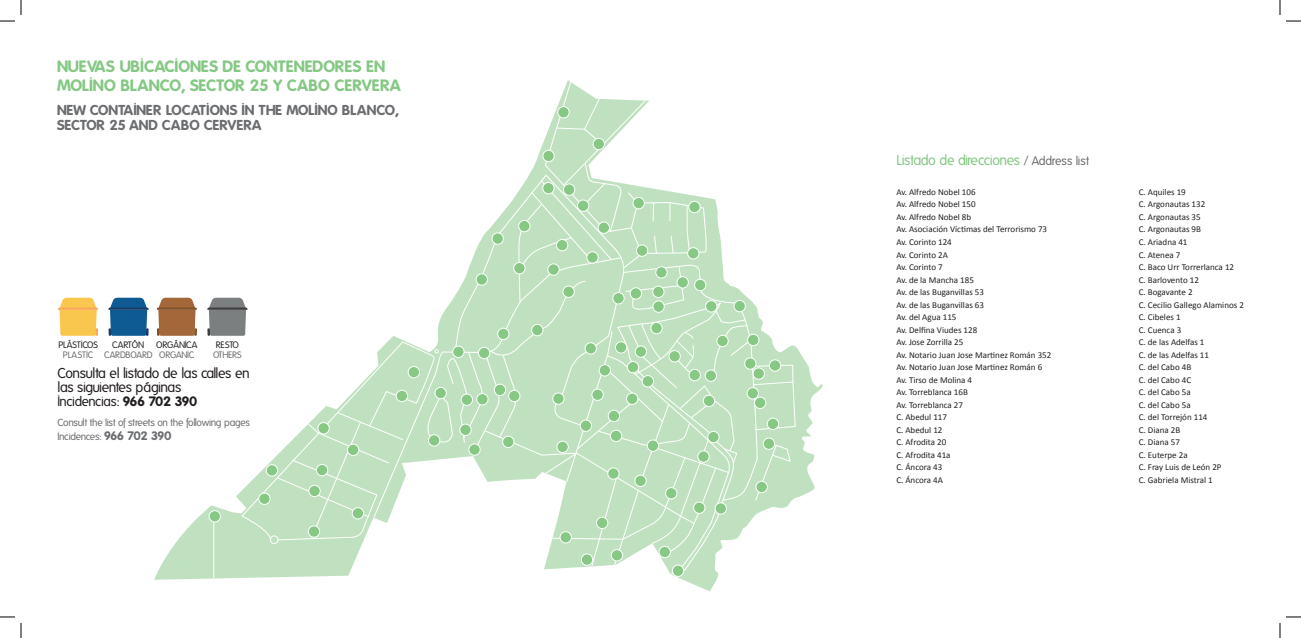
<style>
.page{position:relative;width:1301px;height:638px;background:#fff}
.page>*{position:absolute;margin:0;border:0;box-sizing:border-box;transform-origin:0 0}
.t1{font:700 16px "Folks";color:#84c884}
.t2{font:700 14px "Folks";color:#6c6d70}
.t3{font:14px "Folks";letter-spacing:-.035em;color:#84c884}
.t4{font:13.9px/14px "Folks";letter-spacing:-.035em;color:#231f20}
.t5{font:13.3px "Folks";letter-spacing:-.035em;color:#231f20}
.t6{font:10px/13.8px "Folks";letter-spacing:-.035em;color:#6c6d70}
.t7{font:9.1px "Folks";color:#231f20}
.t8{font:9.1px "Folks";color:#6c6d70}
.t9{font:9.1px "Folks";letter-spacing:-.035em;color:#6c6d70}
.t10{font:9px "Calibri";color:#231f20}
.s1{font-weight:700}
.s2{font-weight:700;font-size:12px}
.s3{font-size:12px;color:#6c6d70}
</style>
<div class="page">
<svg style="left:154px;top:80px;width:669px;height:511px"></svg>
<svg style="left:58px;top:297px;width:40px;height:38px;background:#f9cb64"></svg>
<svg style="left:108px;top:297px;width:41px;height:38px;background:#2e6e9d"></svg>
<svg style="left:157px;top:297px;width:40px;height:38px;background:#ab764f"></svg>
<svg style="left:207px;top:81px;width:589px;height:496px"></svg>
<svg style="left:1286px;top:20px;width:15px;height:2px"></svg>
<svg style="left:1286px;top:616px;width:15px;height:1px"></svg>
<svg style="left:0;top:0;width:22px;height:22px"></svg>
<svg style="left:0;top:616px;width:22px;height:21px"></svg>
<svg style="left:1279px;top:0;width:1px;height:15px"></svg>
<svg style="left:1279px;top:623px;width:1px;height:14px"></svg>
<p class="t1" style="left:57px;top:57px;width:330px">NUEVAS UBICACIONES DE CONTENEDORES EN</p>
<p class="t1" style="left:57px;top:76px;width:345px">MOLINO BLANCO, SECTOR 25 Y CABO CERVERA</p>
<p class="t2" style="left:57px;top:101px;width:343px">NEW CONTAINER LOCATIONS IN THE MOLINO BLANCO,</p>
<p class="t2" style="left:57px;top:116px;width:206px">SECTOR 25 AND CABO CERVERA</p>
<p class="t7" style="left:112px;top:339px;width:34px">CARTÓN</p>
<p class="t8" style="left:104px;top:349px;width:50px">CARDBOARD</p>
<p class="t7" style="left:58px;top:340px;width:41px">PLÁSTICOS</p>
<p class="t8" style="left:63px;top:349px;width:32px">PLASTIC</p>
<p class="t7" style="left:156px;top:340px;width:43px">ORGÁNICA</p>
<p class="t9" style="left:159px;top:349px;width:37px">ORGANIC</p>
<p class="t7" style="left:216px;top:340px;width:25px">RESTO</p>
<p class="t8" style="left:213px;top:349px;width:30px">OTHERS</p>
<p class="t4" style="left:58px;top:366px;width:194px">Consulta el listado de las calles en las siguientes páginas</p>
<p class="t5" style="left:58px;top:394px;width:141px">Incidencias: <span class="s1">966 702 390</span></p>
<p class="t6" style="left:58px;top:416px;width:194px">Consult the list of streets on the following pages<br>Incidences: <span class="s2">966 702 390</span></p>
<p class="t3" style="left:896px;top:152px;width:194px">Listado de direcciones <span class="s3">/ Address list</span></p>
<p class="t10" style="left:896px;top:186px;width:81px">Av. Alfredo Nobel 106</p>
<p class="t10" style="left:896px;top:199px;width:81px">Av. Alfredo Nobel 150</p>
<p class="t10" style="left:896px;top:211px;width:76px">Av. Alfredo Nobel 8b</p>
<p class="t10" style="left:896px;top:224px;width:152px">Av. Asociación Víctimas del Terrorismo 73</p>
<p class="t10" style="left:896px;top:236px;width:57px">Av. Corinto 124</p>
<p class="t10" style="left:896px;top:249px;width:53px">Av. Corinto 2A</p>
<p class="t10" style="left:896px;top:261px;width:48px">Av. Corinto 7</p>
<p class="t10" style="left:896px;top:274px;width:79px">Av. de la Mancha 185</p>
<p class="t10" style="left:896px;top:286px;width:89px">Av. de las Buganvillas 53</p>
<p class="t10" style="left:896px;top:299px;width:89px">Av. de las Buganvillas 63</p>
<p class="t10" style="left:896px;top:311px;width:62px">Av. del Agua 115</p>
<p class="t10" style="left:896px;top:324px;width:82px">Av. Delfina Viudes 128</p>
<p class="t10" style="left:896px;top:336px;width:69px">Av. Jose Zorrilla 25</p>
<p class="t10" style="left:896px;top:349px;width:157px">Av. Notario Juan Jose Martinez Román 352</p>
<p class="t10" style="left:896px;top:361px;width:147px">Av. Notario Juan Jose Martinez Román 6</p>
<p class="t10" style="left:896px;top:374px;width:77px">Av. Tirso de Molina 4</p>
<p class="t10" style="left:896px;top:386px;width:73px">Av. Torreblanca 16B</p>
<p class="t10" style="left:896px;top:399px;width:68px">Av. Torreblanca 27</p>
<p class="t10" style="left:896px;top:411px;width:52px">C. Abedul 117</p>
<p class="t10" style="left:896px;top:424px;width:48px">C. Abedul 12</p>
<p class="t10" style="left:896px;top:436px;width:51px">C. Afrodita 20</p>
<p class="t10" style="left:896px;top:449px;width:56px">C. Afrodita 41a</p>
<p class="t10" style="left:896px;top:461px;width:47px">C. Áncora 43</p>
<p class="t10" style="left:896px;top:474px;width:48px">C. Áncora 4A</p>
<p class="t10" style="left:1138px;top:186px;width:49px">C. Aquiles 19</p>
<p class="t10" style="left:1138px;top:199px;width:68px">C. Argonautas 132</p>
<p class="t10" style="left:1138px;top:211px;width:63px">C. Argonautas 35</p>
<p class="t10" style="left:1138px;top:224px;width:64px">C. Argonautas 9B</p>
<p class="t10" style="left:1138px;top:236px;width:50px">C. Ariadna 41</p>
<p class="t10" style="left:1138px;top:249px;width:43px">C. Atenea 7</p>
<p class="t10" style="left:1138px;top:261px;width:97px">C. Baco Urr Torrerlanca 12</p>
<p class="t10" style="left:1138px;top:274px;width:62px">C. Barlovento 12</p>
<p class="t10" style="left:1138px;top:286px;width:55px">C. Bogavante 2</p>
<p class="t10" style="left:1138px;top:299px;width:107px">C. Cecilio Gallego Alaminos 2</p>
<p class="t10" style="left:1138px;top:311px;width:43px">C. Cibeles 1</p>
<p class="t10" style="left:1138px;top:324px;width:44px">C. Cuenca 3</p>
<p class="t10" style="left:1138px;top:336px;width:67px">C. de las Adelfas 1</p>
<p class="t10" style="left:1138px;top:349px;width:72px">C. de las Adelfas 11</p>
<p class="t10" style="left:1138px;top:361px;width:54px">C. del Cabo 4B</p>
<p class="t10" style="left:1138px;top:374px;width:54px">C. del Cabo 4C</p>
<p class="t10" style="left:1138px;top:386px;width:53px">C. del Cabo 5a</p>
<p class="t10" style="left:1138px;top:399px;width:53px">C. del Cabo 5a</p>
<p class="t10" style="left:1138px;top:411px;width:70px">C. del Torrejón 114</p>
<p class="t10" style="left:1138px;top:424px;width:43px">C. Diana 2B</p>
<p class="t10" style="left:1138px;top:436px;width:43px">C. Diana 57</p>
<p class="t10" style="left:1138px;top:449px;width:50px">C. Euterpe 2a</p>
<p class="t10" style="left:1138px;top:461px;width:84px">C. Fray Luis de León 2P</p>
<p class="t10" style="left:1138px;top:474px;width:76px">C. Gabriela Mistral 1</p>
</div>
